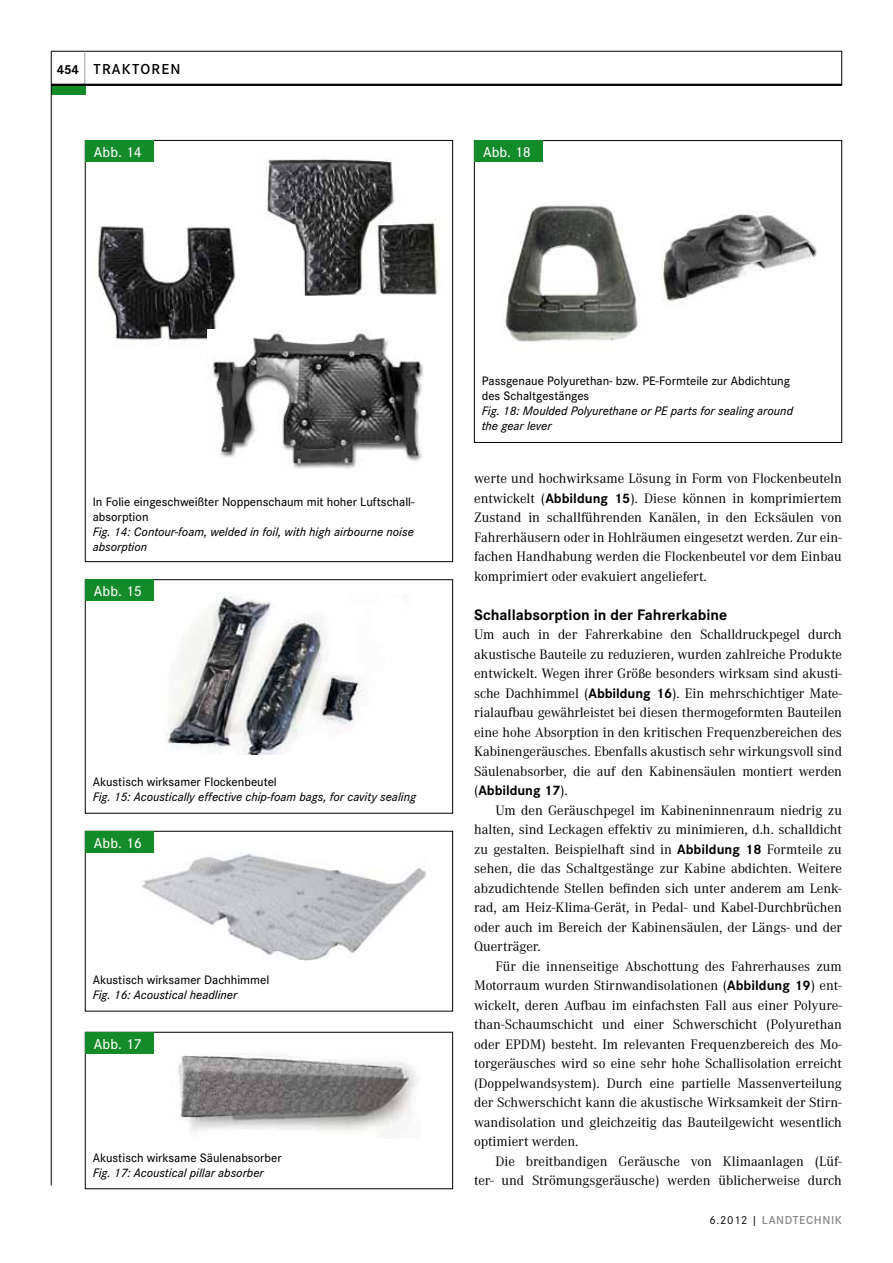
<style>
.page{position:relative;width:893px;height:1263px;background:#fff}
.page>*{position:absolute;margin:0;border:0;box-sizing:border-box;transform-origin:0 0}
.t1{font:700 15.75px "Corporate S";color:#000}
.t2{font:500 15px "Corporate S";color:#fff}
.t3{font:600 15px "Corporate S";letter-spacing:.08em;color:#000}
.t4{font:14.25px/19.5px "Corporate A";color:#000;text-align:justify}
.t5{font:700 14.25px "Corporate S";letter-spacing:-.005em;color:#000}
.t6{font:700 13.5px "Corporate S";color:#000}
.t7{font:italic 500 12.75px/15px "Corporate S";color:#000}
.t8{font:500 12.75px/15px "Corporate S";color:#000}
.t9{font:600 12px "Corporate S";letter-spacing:.05em;color:#87888a}
.s1{font-family:"Corporate S";font-weight:700}
.s2{font-family:"Corporate A";font-weight:400}
.s3{font-weight:400;color:#000}
</style>
<div class="page">
<hr style="left:51px;top:51px;width:791px;height:1px;background:#000">
<hr style="left:85px;top:51px;width:1px;height:34px;background:#9c9e9f">
<hr style="left:841px;top:51px;width:1px;height:34px;background:#000">
<div style="left:51px;top:85px;width:34px;height:10px;background:#148b29"></div>
<hr style="left:51px;top:51px;width:1px;height:1134px;background:#000">
<hr style="left:51px;top:84px;width:791px;height:2px;background:#000">
<img style="left:98px;top:226px;width:139px;height:120px">
<div style="left:85px;top:141px;width:68px;height:21px;background:#148b29"></div>
<img style="left:263px;top:158px;width:175px;height:138px">
<img style="left:208px;top:329px;width:216px;height:140px">
<div style="left:85px;top:579px;width:368px;height:234px;border:1px solid #000"></div>
<img style="left:153px;top:594px;width:211px;height:160px">
<div style="left:85px;top:580px;width:68px;height:21px;background:#148b29"></div>
<div style="left:85px;top:831px;width:368px;height:180px;border:1px solid #000"></div>
<img style="left:142px;top:837px;width:284px;height:124px">
<div style="left:85px;top:831px;width:68px;height:22px;background:#148b29"></div>
<div style="left:85px;top:1032px;width:368px;height:157px;border:1px solid #000"></div>
<img style="left:178px;top:1053px;width:239px;height:79px">
<div style="left:85px;top:1032px;width:68px;height:22px;background:#148b29"></div>
<div style="left:474px;top:140px;width:368px;height:303px;border:1px solid #000"></div>
<img style="left:505px;top:205px;width:133px;height:137px">
<div style="left:475px;top:141px;width:68px;height:21px;background:#148b29"></div>
<img style="left:661px;top:214px;width:156px;height:92px">
<p class="t6" style="left:57px;top:61px;width:24px">454</p>
<p class="t3" style="left:94px;top:60px;width:88px">TRAKTOREN</p>
<p class="t2" style="left:94px;top:143px;width:49px">Abb. 14</p>
<p class="t2" style="left:483px;top:143px;width:49px">Abb. 18</p>
<p class="t8" style="left:93px;top:494px;width:323px">In Folie eingeschweißter Noppenschaum mit hoher Luftschall&shy;absorption</p>
<p class="t7" style="left:93px;top:524px;width:323px">Fig. 14: Contour-foam, welded in foil, with high airbourne noise absorption</p>
<p class="t2" style="left:94px;top:583px;width:49px">Abb. 15</p>
<p class="t8" style="left:93px;top:774px;width:186px">Akustisch wirksamer Flockenbeutel</p>
<p class="t7" style="left:93px;top:789px;width:325px">Fig. 15: Acoustically effective chip-foam bags, for cavity sealing</p>
<p class="t2" style="left:94px;top:834px;width:49px">Abb. 16</p>
<p class="t8" style="left:93px;top:973px;width:178px">Akustisch wirksamer Dachhimmel</p>
<p class="t7" style="left:93px;top:988px;width:146px">Fig. 16: Acoustical headliner</p>
<p class="t2" style="left:94px;top:1035px;width:49px">Abb. 17</p>
<p class="t8" style="left:93px;top:1150px;width:190px">Akustisch wirksame Säulenabsorber</p>
<p class="t7" style="left:93px;top:1165px;width:173px">Fig. 17: Acoustical pillar absorber</p>
<p class="t8" style="left:482px;top:373px;width:310px">Passgenaue Polyurethan- bzw. PE-Formteile zur Abdichtung des Schaltgestänges</p>
<p class="t7" style="left:482px;top:403px;width:313px">Fig. 18: Moulded Polyurethane or PE parts for sealing around the gear lever</p>
<p class="t4" style="left:474px;top:469px;width:369px">werte und hochwirksame Lösung in Form von Flockenbeuteln entwickelt (<span class="s1">Abbildung 15</span>). Diese können in komprimiertem Zustand in schallführenden Kanälen, in den Ecksäulen von Fahrerhäusern oder in Hohlräumen eingesetzt werden. Zur ein&shy;fachen Handhabung werden die Flockenbeutel vor dem Einbau komprimiert oder evakuiert angeliefert.</p>
<p class="t1" style="left:474px;top:606px;width:255px">Schallabsorption in der Fahrerkabine</p>
<p class="t4" style="left:474px;top:625px;width:369px">Um auch in der Fahrerkabine den Schalldruckpegel durch akustische Bauteile zu reduzieren, wurden zahlreiche Produkte entwickelt. Wegen ihrer Größe besonders wirksam sind akusti&shy;sche Dachhimmel (<span class="s1">Abbildung 16</span>). Ein mehrschichtiger Mate&shy;rialaufbau gewährleistet bei diesen thermogeformten Bauteilen eine hohe Absorption in den kritischen Frequenzbereichen des Kabinengeräusches. Ebenfalls akustisch sehr wirkungsvoll sind Säulenabsorber, die auf den Kabinensäulen montiert werden</p>
<p class="t5" style="left:474px;top:782px;width:95px"><span class="s2">(</span>Abbildung 17<span class="s2">).</span></p>
<p class="t4" style="left:474px;top:801px;width:369px;text-indent:21px">Um den Geräuschpegel im Kabineninnenraum niedrig zu halten, sind Leckagen effektiv zu minimieren, d.h. schalldicht zu gestalten. Beispielhaft sind in <span class="s1">Abbildung 18</span> Formteile zu sehen, die das Schaltgestänge zur Kabine abdichten. Weitere abzudichtende Stellen befinden sich unter anderem am Lenk&shy;rad, am Heiz-Klima-Gerät, in Pedal- und Kabel-Durchbrüchen oder auch im Bereich der Kabinensäulen, der Längs- und der Querträger.</p>
<p class="t4" style="left:474px;top:957px;width:369px;text-indent:21px">Für die innenseitige Abschottung des Fahrerhauses zum Motorraum wurden Stirnwandisolationen (<span class="s1">Abbildung 19</span>) ent&shy;wickelt, deren Aufbau im einfachsten Fall aus einer Polyure&shy;than-Schaumschicht und einer Schwerschicht (Polyurethan oder EPDM) besteht. Im relevanten Frequenzbereich des Mo&shy;torgeräusches wird so eine sehr hohe Schallisolation erreicht (Doppelwandsystem). Durch eine partielle Massenverteilung der Schwerschicht kann die akustische Wirksamkeit der Stirn&shy;wandisolation und gleichzeitig das Bauteilgewicht wesentlich optimiert werden.</p>
<p class="t4" style="left:474px;top:1152px;width:369px;text-align:right">Die breitbandigen Geräusche von Klimaanlagen (Lüf&shy;ter- und Strömungsgeräusche) werden üblicherweise durch</p>
<p class="t9" style="left:709px;top:1213px;width:134px"><span class="s3">6.2012 |</span> LANDTECHNIK</p>
</div>
